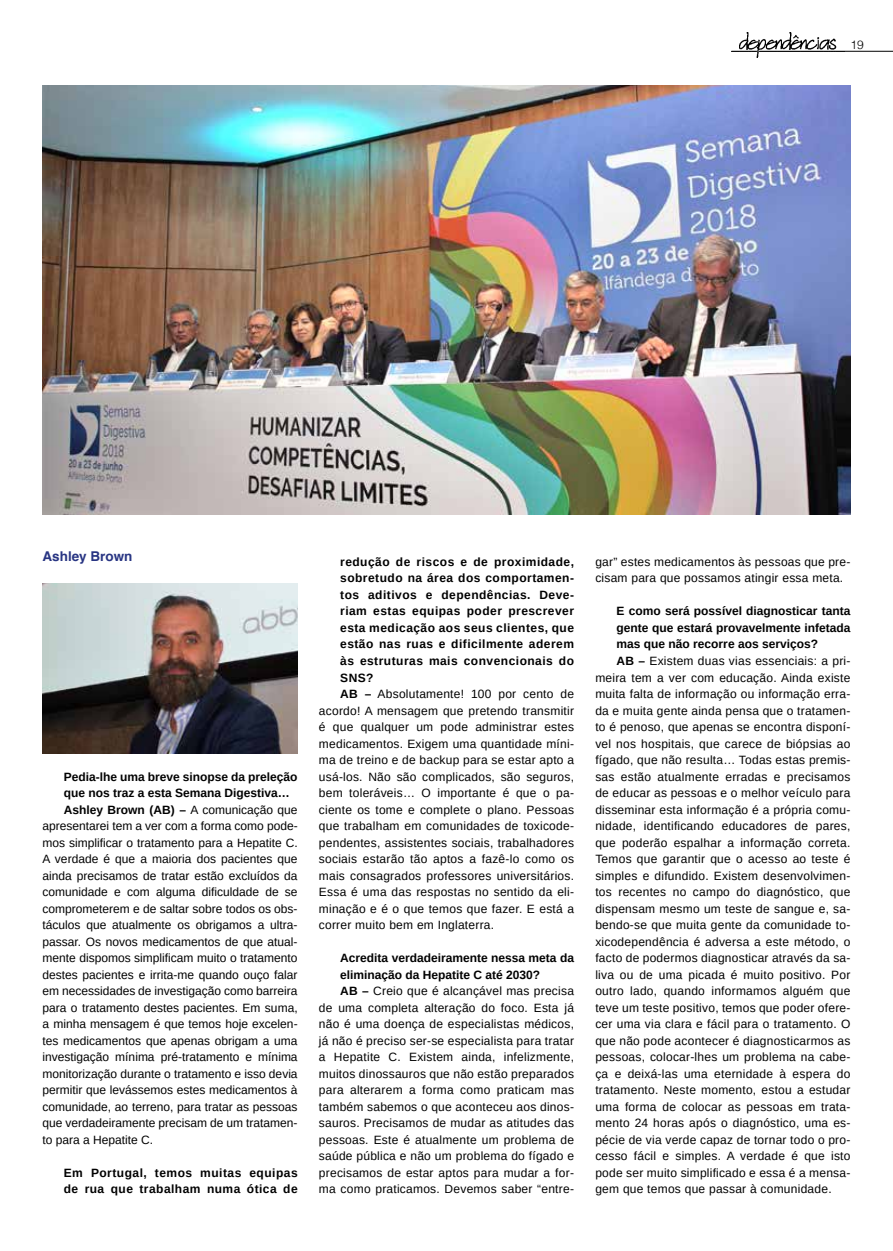
<style>
.page{position:relative;width:893px;height:1251px;background:#fff}
.page>*{position:absolute;margin:0;border:0;box-sizing:border-box;transform-origin:0 0}
.t1{font:700 13.5px "Helvetica";color:#283583}
.t2{font:12px/16.5px "Liberation Sans";letter-spacing:.02em;color:#000}
.t3{font:12px "Liberation Sans";color:#000}
.t4{font:700 12px/16.5px "Liberation Sans";letter-spacing:.04em;color:#000}
.t5{font:700 12px "Liberation Sans";color:#000}
.t6{font:300 12px "Helvetica";color:#000}
.s1{font-weight:400}
.s2{font-weight:700}
</style>
<div class="page">
<img style="left:731px;top:32px;width:113px;height:26px">
<svg style="left:731px;top:51px;width:26px;height:1px"></svg>
<hr style="left:759px;top:51px;width:134px;height:1px;background:#000">
<img style="left:43px;top:583px;width:255px;height:170px">
<img style="left:43px;top:85px;width:807px;height:429px">
<p class="t6" style="left:850px;top:34px;width:15px">19</p>
<p class="t1" style="left:43px;top:545px;width:92px">Ashley Brown</p>
<p class="t5" style="left:64px;top:768px;width:235px">Pedia-lhe uma breve sinopse da preleção</p>
<p class="t5" style="left:64px;top:784px;width:228px">que nos traz a esta Semana Digestiva…</p>
<p class="t5" style="left:64px;top:801px;width:235px">Ashley Brown (AB) – <span class="s1">A comunicação que</span></p>
<p class="t3" style="left:43px;top:818px;width:257px">apresentarei tem a ver com a forma como pode-</p>
<p class="t3" style="left:43px;top:834px;width:257px">mos simplificar o tratamento para a Hepatite C.</p>
<p class="t3" style="left:43px;top:851px;width:257px">A verdade é que a maioria dos pacientes que</p>
<p class="t3" style="left:43px;top:867px;width:257px">ainda precisamos de tratar estão excluídos da</p>
<p class="t3" style="left:43px;top:884px;width:257px">comunidade e com alguma dificuldade de se</p>
<p class="t3" style="left:43px;top:900px;width:257px">comprometerem e de saltar sobre todos os obs-</p>
<p class="t3" style="left:43px;top:917px;width:257px">táculos que atualmente os obrigamos a ultra-</p>
<p class="t3" style="left:43px;top:933px;width:257px">passar. Os novos medicamentos de que atual-</p>
<p class="t3" style="left:43px;top:950px;width:257px">mente dispomos simplificam muito o tratamento</p>
<p class="t3" style="left:43px;top:966px;width:257px">destes pacientes e irrita-me quando ouço falar</p>
<p class="t3" style="left:43px;top:983px;width:257px">em necessidades de investigação como barreira</p>
<p class="t3" style="left:43px;top:999px;width:257px">para o tratamento destes pacientes. Em suma,</p>
<p class="t3" style="left:43px;top:1016px;width:257px">a minha mensagem é que temos hoje excelen-</p>
<p class="t3" style="left:43px;top:1032px;width:257px">tes medicamentos que apenas obrigam a uma</p>
<p class="t3" style="left:43px;top:1049px;width:257px">investigação mínima pré-tratamento e mínima</p>
<p class="t3" style="left:43px;top:1065px;width:257px">monitorização durante o tratamento e isso devia</p>
<p class="t3" style="left:43px;top:1082px;width:257px">permitir que levássemos estes medicamentos à</p>
<p class="t3" style="left:43px;top:1098px;width:257px">comunidade, ao terreno, para tratar as pessoas</p>
<p class="t3" style="left:43px;top:1115px;width:257px">que verdadeiramente precisam de um tratamen-</p>
<p class="t3" style="left:43px;top:1131px;width:112px">to para a Hepatite C.</p>
<p class="t4" style="left:64px;top:1164px;width:235px">Em Portugal, temos muitas equipas de rua que trabalham numa ótica de</p>
<p class="t4" style="left:340px;top:553px;width:235px">redução de riscos e de proximidade,</p>
<p class="t4" style="left:340px;top:570px;width:235px">sobretudo na área dos comportamen-</p>
<p class="t4" style="left:340px;top:586px;width:235px">tos aditivos e dependências. Deve-</p>
<p class="t4" style="left:340px;top:603px;width:235px">riam estas equipas poder prescrever</p>
<p class="t4" style="left:340px;top:619px;width:235px">esta medicação aos seus clientes, que</p>
<p class="t4" style="left:340px;top:636px;width:235px">estão nas ruas e dificilmente aderem</p>
<p class="t4" style="left:340px;top:652px;width:235px">às estruturas mais convencionais do</p>
<p class="t4" style="left:340px;top:669px;width:35px">SNS?</p>
<p class="t2" style="left:340px;top:685px;width:235px"><span class="s2">AB –</span> Absolutamente! 100 por cento de</p>
<p class="t2" style="left:319px;top:702px;width:257px">acordo! A mensagem que pretendo transmitir</p>
<p class="t2" style="left:319px;top:718px;width:257px">é que qualquer um pode administrar estes</p>
<p class="t2" style="left:319px;top:735px;width:257px">medicamentos. Exigem uma quantidade míni-</p>
<p class="t2" style="left:319px;top:751px;width:257px">ma de treino e de backup para se estar apto a</p>
<p class="t2" style="left:319px;top:768px;width:257px">usá-los. Não são complicados, são seguros,</p>
<p class="t2" style="left:319px;top:784px;width:257px">bem toleráveis… O importante é que o pa-</p>
<p class="t2" style="left:319px;top:801px;width:257px">ciente os tome e complete o plano. Pessoas</p>
<p class="t2" style="left:319px;top:817px;width:257px">que trabalham em comunidades de toxicode-</p>
<p class="t2" style="left:319px;top:834px;width:257px">pendentes, assistentes sociais, trabalhadores</p>
<p class="t2" style="left:319px;top:850px;width:257px">sociais estarão tão aptos a fazê-lo como os</p>
<p class="t2" style="left:319px;top:867px;width:257px">mais consagrados professores universitários.</p>
<p class="t2" style="left:319px;top:883px;width:257px">Essa é uma das respostas no sentido da eli-</p>
<p class="t2" style="left:319px;top:900px;width:257px">minação e é o que temos que fazer. E está a</p>
<p class="t2" style="left:319px;top:916px;width:177px">correr muito bem em Inglaterra.</p>
<p class="t5" style="left:340px;top:949px;width:235px">Acredita verdadeiramente nessa meta da</p>
<p class="t5" style="left:340px;top:966px;width:202px">eliminação da Hepatite C até 2030?</p>
<p class="t2" style="left:340px;top:982px;width:235px"><span class="s2">AB –</span> Creio que é alcançável mas precisa</p>
<p class="t2" style="left:319px;top:999px;width:257px">de uma completa alteração do foco. Esta já</p>
<p class="t2" style="left:319px;top:1015px;width:257px">não é uma doença de especialistas médicos,</p>
<p class="t2" style="left:319px;top:1032px;width:257px">já não é preciso ser-se especialista para tratar</p>
<p class="t2" style="left:319px;top:1048px;width:257px">a Hepatite C. Existem ainda, infelizmente,</p>
<p class="t2" style="left:319px;top:1065px;width:257px">muitos dinossauros que não estão preparados</p>
<p class="t2" style="left:319px;top:1081px;width:257px">para alterarem a forma como praticam mas</p>
<p class="t2" style="left:319px;top:1098px;width:257px">também sabemos o que aconteceu aos dinos-</p>
<p class="t2" style="left:319px;top:1114px;width:257px">sauros. Precisamos de mudar as atitudes das</p>
<p class="t2" style="left:319px;top:1131px;width:257px">pessoas. Este é atualmente um problema de</p>
<p class="t2" style="left:319px;top:1147px;width:257px">saúde pública e não um problema do fígado e</p>
<p class="t2" style="left:319px;top:1164px;width:257px">precisamos de estar aptos para mudar a for-</p>
<p class="t2" style="left:319px;top:1180px;width:257px">ma como praticamos. Devemos saber “entre-</p>
<p class="t2" style="left:595px;top:553px;width:257px">gar” estes medicamentos às pessoas que pre&shy;cisam para que possamos atingir essa meta.</p>
<p class="t5" style="left:617px;top:603px;width:235px">E como será possível diagnosticar tanta</p>
<p class="t5" style="left:617px;top:619px;width:235px">gente que estará provavelmente infetada</p>
<p class="t5" style="left:617px;top:636px;width:203px">mas que não recorre aos serviços?</p>
<p class="t2" style="left:617px;top:652px;width:235px"><span class="s2">AB –</span> Existem duas vias essenciais: a pri-</p>
<p class="t2" style="left:595px;top:669px;width:257px">meira tem a ver com educação. Ainda existe</p>
<p class="t2" style="left:595px;top:685px;width:257px">muita falta de informação ou informação erra-</p>
<p class="t2" style="left:595px;top:702px;width:257px">da e muita gente ainda pensa que o tratamen-</p>
<p class="t2" style="left:595px;top:718px;width:257px">to é penoso, que apenas se encontra disponí-</p>
<p class="t2" style="left:595px;top:735px;width:257px">vel nos hospitais, que carece de biópsias ao</p>
<p class="t2" style="left:595px;top:751px;width:257px">fígado, que não resulta… Todas estas premis-</p>
<p class="t2" style="left:595px;top:768px;width:257px">sas estão atualmente erradas e precisamos</p>
<p class="t2" style="left:595px;top:784px;width:257px">de educar as pessoas e o melhor veículo para</p>
<p class="t2" style="left:595px;top:801px;width:257px">disseminar esta informação é a própria comu-</p>
<p class="t2" style="left:595px;top:817px;width:257px">nidade, identificando educadores de pares,</p>
<p class="t2" style="left:595px;top:834px;width:257px">que poderão espalhar a informação correta.</p>
<p class="t2" style="left:595px;top:850px;width:257px">Temos que garantir que o acesso ao teste é</p>
<p class="t2" style="left:595px;top:867px;width:257px">simples e difundido. Existem desenvolvimen-</p>
<p class="t2" style="left:595px;top:883px;width:257px">tos recentes no campo do diagnóstico, que</p>
<p class="t2" style="left:595px;top:900px;width:257px">dispensam mesmo um teste de sangue e, sa-</p>
<p class="t2" style="left:595px;top:916px;width:257px">bendo-se que muita gente da comunidade to-</p>
<p class="t2" style="left:595px;top:933px;width:257px">xicodependência é adversa a este método, o</p>
<p class="t2" style="left:595px;top:949px;width:257px">facto de podermos diagnosticar através da sa-</p>
<p class="t2" style="left:595px;top:966px;width:257px">liva ou de uma picada é muito positivo. Por</p>
<p class="t2" style="left:595px;top:982px;width:257px">outro lado, quando informamos alguém que</p>
<p class="t2" style="left:595px;top:999px;width:257px">teve um teste positivo, temos que poder ofere-</p>
<p class="t2" style="left:595px;top:1015px;width:257px">cer uma via clara e fácil para o tratamento. O</p>
<p class="t2" style="left:595px;top:1032px;width:257px">que não pode acontecer é diagnosticarmos as</p>
<p class="t2" style="left:595px;top:1048px;width:257px">pessoas, colocar-lhes um problema na cabe-</p>
<p class="t2" style="left:595px;top:1065px;width:257px">ça e deixá-las uma eternidade à espera do</p>
<p class="t2" style="left:595px;top:1081px;width:257px">tratamento. Neste momento, estou a estudar</p>
<p class="t2" style="left:595px;top:1098px;width:257px">uma forma de colocar as pessoas em trata-</p>
<p class="t2" style="left:595px;top:1114px;width:257px">mento 24 horas após o diagnóstico, uma es-</p>
<p class="t2" style="left:595px;top:1131px;width:257px">pécie de via verde capaz de tornar todo o pro-</p>
<p class="t2" style="left:595px;top:1147px;width:257px">cesso fácil e simples. A verdade é que isto</p>
<p class="t2" style="left:595px;top:1164px;width:257px">pode ser muito simplificado e essa é a mensa-</p>
<p class="t2" style="left:595px;top:1180px;width:238px">gem que temos que passar à comunidade.</p>
</div>
